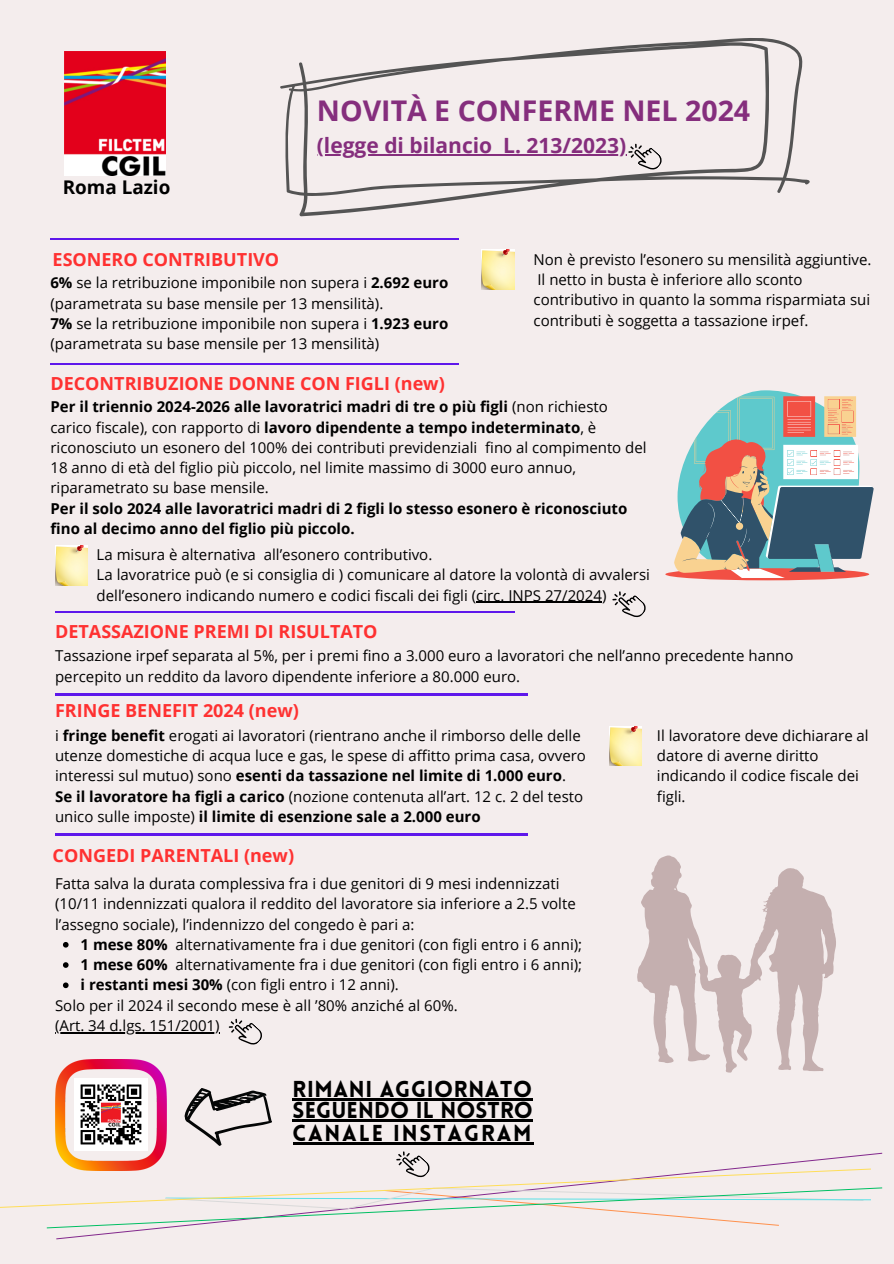
<style>
.page{position:relative;width:894px;height:1264px;background:#fff}
.page>*{position:absolute;margin:0;border:0;box-sizing:border-box;transform-origin:0 0}
.t1{font:700 28.5px "Open Sans";color:#852e7d}
.t2{font:900 22.5px/21.3px "Lovelo";letter-spacing:.03em;color:#000}
.t3{font:900 22.5px "Lovelo";letter-spacing:.08em;color:#000}
.t4{font:700 21px "Open Sans";color:#852e7d}
.t5{font:700 18.9px "Open Sans";color:#000}
.t6{font:700 18px "Open Sans";color:#ff3131}
.t7{font:15px/20.2px "Open Sans";color:#000}
.t8{font:700 15px/20.2px "Open Sans";color:#000}
.s1{font-weight:700}
.s2{font-weight:400}
</style>
<div class="page">
<div style="left:0;top:0;width:893px;height:1263px;background:#f4eded"></div>
<img style="left:64px;top:52px;width:101px;height:124px">
<svg style="left:280px;top:38px;width:530px;height:178px"></svg>
<svg style="left:50px;top:238px;width:408px;height:1px"></svg>
<img style="left:481px;top:250px;width:33px;height:39px">
<svg style="left:665px;top:390px;width:208px;height:190px"></svg>
<svg style="left:50px;top:363px;width:408px;height:1px"></svg>
<img style="left:55px;top:546px;width:33px;height:39px">
<svg style="left:55px;top:611px;width:459px;height:2px"></svg>
<svg style="left:55px;top:693px;width:472px;height:2px"></svg>
<img style="left:609px;top:726px;width:32px;height:40px">
<svg style="left:55px;top:833px;width:472px;height:2px"></svg>
<svg style="left:628px;top:141px;width:37px;height:35px"></svg>
<hr style="left:317px;top:154px;width:175px;height:1px;background:#852e7d">
<hr style="left:503px;top:154px;width:123px;height:1px;background:#852e7d">
<hr style="left:476px;top:602px;width:126px;height:1px;background:#000">
<svg style="left:612px;top:591px;width:34px;height:27px"></svg>
<svg style="left:0;top:855px;width:882px;height:373px"></svg>
<p class="t5" style="left:63px;top:174px;width:109px">Roma Lazio</p>
<p class="t1" style="left:317px;top:91px;width:435px">NOVITÀ E CONFERME NEL 2024</p>
<p class="t4" style="left:317px;top:130px;width:177px">(legge di bilancio</p>
<p class="t4" style="left:503px;top:130px;width:124px">L. 213/2023)</p>
<p class="t6" style="left:53px;top:246px;width:228px">ESONERO CONTRIBUTIVO</p>
<h4 class="t7" style="left:50px;top:272px;width:399px"><span class="s1">6%</span> se la retribuzione imponibile non supera i <span class="s1">2.692 euro</span></h4>
<p class="t7" style="left:50px;top:293px;width:334px">(parametrata su base mensile per 13 mensilità).</p>
<h1 class="t7" style="left:50px;top:313px;width:399px"><span class="s1">7%</span> se la retribuzione imponibile non supera i <span class="s1">1.923 euro</span></h1>
<p class="t7" style="left:50px;top:333px;width:330px">(parametrata su base mensile per 13 mensilità)</p>
<p class="t7" style="left:533px;top:249px;width:339px">Non è previsto l’esonero su mensilità aggiuntive.</p>
<p class="t7" style="left:533px;top:269px;width:338px">Il netto in busta è inferiore allo sconto contributivo in quanto la somma risparmiata sui contributi è soggetta a tassazione irpef.</p>
<p class="t6" style="left:50px;top:370px;width:396px">DECONTRIBUZIONE DONNE CON FIGLI (new)</p>
<p class="t7" style="left:50px;top:396px;width:597px"><span class="s1">Per il triennio 2024-2026 alle lavoratrici madri di tre o più figli</span> (non richiesto carico fiscale), con rapporto di <span class="s1">lavoro dipendente a tempo indeterminato</span>, è riconosciuto un esonero del 100% dei contributi previdenziali fino al compimento del 18 anno di età del figlio più piccolo, nel limite massimo di 3000 euro annuo, riparametrato su base mensile.</p>
<h4 class="t8" style="left:50px;top:497px;width:578px">Per il solo 2024 alle lavoratrici madri di 2 figli lo stesso esonero è riconosciuto fino al decimo anno del figlio più piccolo.</h4>
<p class="t7" style="left:97px;top:544px;width:337px">La misura è alternativa all’esonero contributivo.</p>
<p class="t7" style="left:97px;top:564px;width:554px">La lavoratrice può (e si consiglia di ) comunicare al datore la volontà di avvalersi dell’esonero indicando numero e codici fiscali dei figli (circ. INPS 27/2024)</p>
<p class="t6" style="left:55px;top:618px;width:324px">DETASSAZIONE PREMI DI RISULTATO</p>
<p class="t7" style="left:55px;top:645px;width:739px">Tassazione irpef separata al 5%, per i premi fino a 3.000 euro a lavoratori che nell’anno precedente hanno percepito un reddito da lavoro dipendente inferiore a 80.000 euro.</p>
<p class="t6" style="left:55px;top:698px;width:245px">FRINGE BENEFIT 2024 (new)</p>
<h3 class="t7" style="left:55px;top:725px;width:532px">i <span class="s1">fringe benefit</span> erogati ai lavoratori (rientrano anche il rimborso delle delle utenze domestiche di acqua luce e gas, le spese di affitto prima casa, ovvero interessi sul mutuo) sono <span class="s1">esenti da tassazione nel limite di 1.000 euro</span>.</h3>
<p class="t8" style="left:55px;top:785px;width:529px">Se il lavoratore ha figli a carico <span class="s2">(nozione contenuta all’art. 12 c. 2 del testo unico sulle imposte)</span> il limite di esenzione sale a 2.000 euro</p>
<p class="t7" style="left:656px;top:724px;width:213px">Il lavoratore deve dichiarare al datore di averne diritto indicando il codice fiscale dei figli.</p>
<p class="t6" style="left:53px;top:842px;width:243px">CONGEDI PARENTALI (new)</p>
<h4 class="t7" style="left:55px;top:873px;width:522px">Fatta salva la durata complessiva fra i due genitori di 9 mesi indennizzati (10/11 indennizzati qualora il reddito del lavoratore sia inferiore a 2.5 volte l’assegno sociale), l’indennizzo del congedo è pari a:</h4>
<p class="t8" style="left:81px;top:933px;width:88px">1 mese 80%</p>
<p class="t7" style="left:175px;top:933px;width:408px">alternativamente fra i due genitori (con figli entro i 6 anni);</p>
<p class="t8" style="left:81px;top:954px;width:88px">1 mese 60%</p>
<p class="t7" style="left:81px;top:954px;width:503px;text-indent:95px">alternativamente fra i due genitori (con figli entro i 6 anni); <span class="s1">i restanti mesi 30%</span> (con figli entro i 12 anni).</p>
<p class="t7" style="left:55px;top:994px;width:404px">Solo per il 2024 il secondo mese è all ’80% anziché al 60%.</p>
<p class="t7" style="left:55px;top:1014px;width:166px">(Art. 34 d.lgs. 151/2001)</p>
<h4 class="t2" style="left:292px;top:1080px;width:242px">RIMANI AGGIORNATO<br>SEGUENDO IL NOSTRO</h4>
<p class="t3" style="left:292px;top:1123px;width:240px">CANALE INSTAGRAM</p>
</div>
